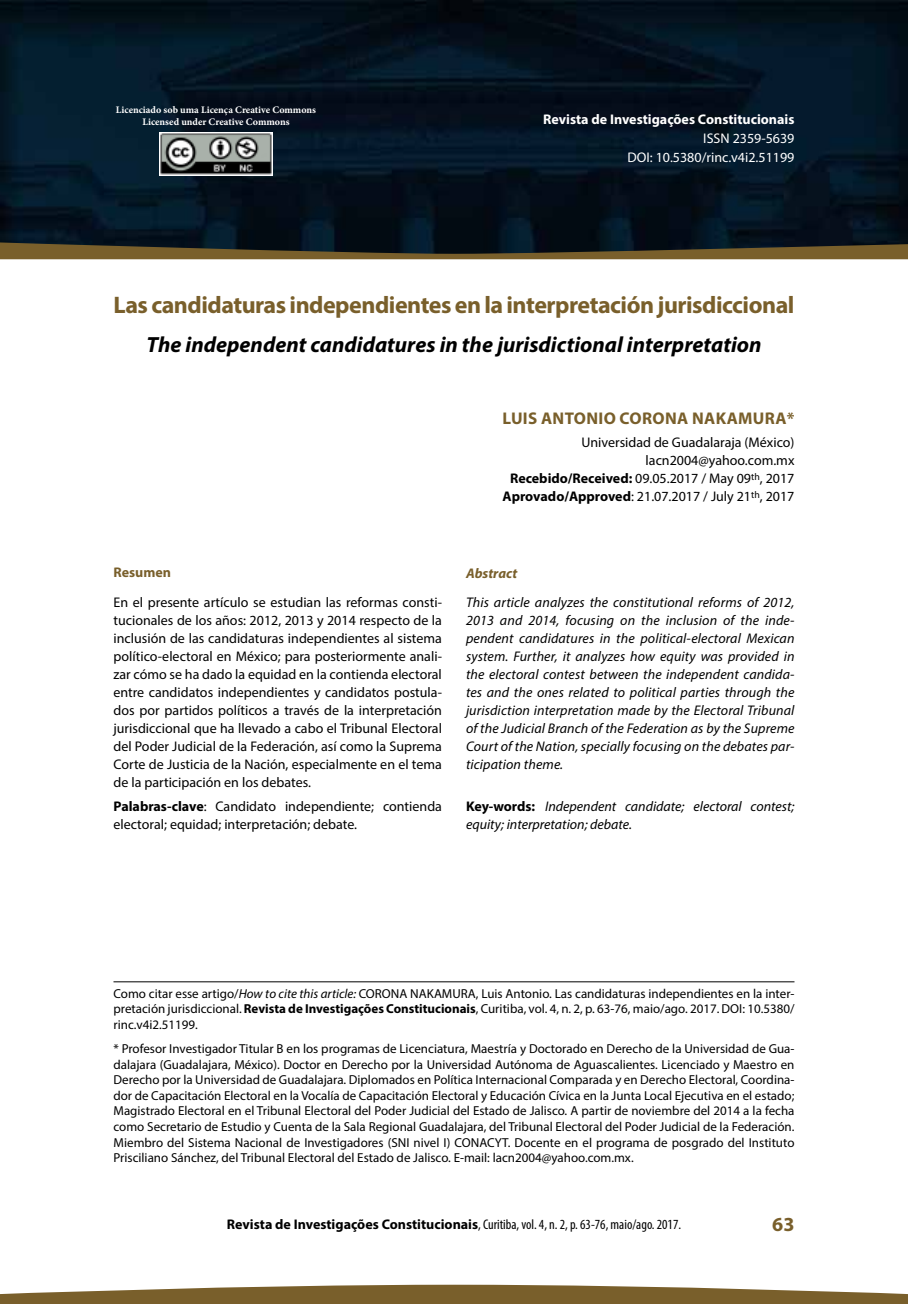
<style>
.page{position:relative;width:908px;height:1304px;background:#fff}
.page>*{position:absolute;margin:0;border:0;box-sizing:border-box;transform-origin:0 0}
.t1{font:700 24px "Myriad Pro";letter-spacing:-.02em;color:#795f2b}
.t2{font:italic 700 22px "Myriad Pro";color:#000}
.t3{font:700 20px "Myriad Pro";color:#795f2b}
.t4{font:700 17px "Myriad Pro";letter-spacing:.02em;color:#795f2b}
.t5{font:14px/18px "Myriad Pro";color:#000;text-align:justify}
.t6{font:italic 14px/18px "Myriad Pro";color:#000;text-align:justify}
.t7{font:condensed 14px "Myriad Pro";color:#000}
.t8{font:14px/19px "Myriad Pro";color:#fff;text-align:right}
.t9{font:700 14px "Myriad Pro";color:#fff}
.t10{font:italic 700 14px "Myriad Pro";color:#795f2b}
.t11{font:700 14px "Myriad Pro";color:#795f2b}
.t12{font:13px/15.6px "Myriad Pro";color:#000;text-align:justify}
.t13{font:700 10px/12px "Minion Pro";color:#fff;text-align:center}
.s1{font-weight:700}
.s2{font-weight:700;font-style:normal}
.s3{font-style:italic}
.s4{font-weight:700;font-stretch:normal}
</style>
<div class="page">
<img style="left:0;top:0;width:907px;height:242px">
<svg style="left:0;top:1285px;width:907px;height:19px;background:#8f794e"></svg>
<svg style="left:0;top:242px;width:907px;height:17px;background:#473e24"></svg>
<img style="left:159px;top:132px;width:113px;height:44px">
<hr style="left:113px;top:981px;width:681px;height:1px;background:#000">
<p class="t13" style="left:116px;top:104px;width:202px">Licenciado sob uma Licença Creative Commons<br>Licensed under Creative Commons</p>
<p class="t9" style="left:543px;top:110px;width:253px">Revista de Investigações Constitucionais</p>
<p class="t8" style="left:627px;top:128px;width:168px">ISSN 2359-5639<br>DOI: 10.5380/rinc.v4i2.51199</p>
<h1 class="t1" style="left:113px;top:289px;width:682px">Las candidaturas independientes en la interpretación jurisdiccional</h1>
<h2 class="t2" style="left:146px;top:330px;width:616px">The independent candidatures in the jurisdictional interpretation</h2>
<h3 class="t4" style="left:502px;top:407px;width:293px">LUIS ANTONIO CORONA NAKAMURA*</h3>
<p class="t5" style="left:502px;top:433px;width:293px;text-align:right">Universidad de Guadalaraja (México) lacn2004@yahoo.com.mx<br><span class="s1">Recebido/Received:</span> 09.05.2017 / May 09<sup>th</sup>, 2017<br><span class="s1">Aprovado/Approved</span>: 21.07.2017 / July 21<sup>th</sup>, 2017</p>
<p class="t11" style="left:113px;top:564px;width:59px">Resumen</p>
<p class="t5" style="left:113px;top:593px;width:330px">En el presente artículo se estudian las reformas consti&shy;tucionales de los años: 2012, 2013 y 2014 respecto de la inclusión de las candidaturas independientes al sistema político-electoral en México; para posteriormente anali&shy;zar cómo se ha dado la equidad en la contienda electoral entre candidatos independientes y candidatos postula&shy;dos por partidos políticos a través de la interpretación jurisdiccional que ha llevado a cabo el Tribunal Electoral del Poder Judicial de la Federación, así como la Suprema Corte de Justicia de la Nación, especialmente en el tema de la participación en los debates.</p>
<p class="t5" style="left:113px;top:797px;width:330px"><span class="s1">Palabras-clave</span>: Candidato independiente; contienda electoral; equidad; interpretación; debate.</p>
<p class="t10" style="left:466px;top:564px;width:53px">Abstract</p>
<p class="t6" style="left:466px;top:593px;width:330px">This article analyzes the constitutional reforms of 2012, 2013 and 2014, focusing on the inclusion of the inde&shy;pendent candidatures in the political-electoral Mexican system. Further, it analyzes how equity was provided in the electoral contest between the independent candida&shy;tes and the ones related to political parties through the jurisdiction interpretation made by the Electoral Tribunal of the Judicial Branch of the Federation as by the Supreme Court of the Nation, specially focusing on the debates par&shy;ticipation theme.</p>
<p class="t6" style="left:466px;top:797px;width:330px"><span class="s2">Key-words:</span> Independent candidate; electoral contest; equity; interpretation; debate.</p>
<p class="t12" style="left:113px;top:985px;width:682px">Como citar esse artigo/<span class="s3">How to cite this article:</span> CORONA NAKAMURA, Luis Antonio. Las candidaturas independientes en la inter&shy;pretación jurisdiccional. <span class="s1">Revista de Investigações Constitucionais</span>, Curitiba, vol. 4, n. 2, p. 63-76, maio/ago. 2017. DOI: 10.5380/ rinc.v4i2.51199.</p>
<p class="t12" style="left:113px;top:1041px;width:682px">* Profesor Investigador Titular B en los programas de Licenciatura, Maestría y Doctorado en Derecho de la Universidad de Gua&shy;dalajara (Guadalajara, México). Doctor en Derecho por la Universidad Autónoma de Aguascalientes. Licenciado y Maestro en Derecho por la Universidad de Guadalajara. Diplomados en Política Internacional Comparada y en Derecho Electoral, Coordina&shy;dor de Capacitación Electoral en la Vocalía de Capacitación Electoral y Educación Cívica en la Junta Local Ejecutiva en el estado; Magistrado Electoral en el Tribunal Electoral del Poder Judicial del Estado de Jalisco. A partir de noviembre del 2014 a la fecha como Secretario de Estudio y Cuenta de la Sala Regional Guadalajara, del Tribunal Electoral del Poder Judicial de la Federación.<br>Miembro del Sistema Nacional de Investigadores (SNI nivel I) CONACYT. Docente en el programa de posgrado del Instituto Prisciliano Sánchez, del Tribunal Electoral del Estado de Jalisco. E-mail: lacn2004@yahoo.com.mx.</p>
<p class="t7" style="left:227px;top:1216px;width:455px"><span class="s4">Revista de Investigações Constitucionais</span>, Curitiba, vol. 4, n. 2, p. 63-76, maio/ago. 2017.</p>
<h3 class="t3" style="left:771px;top:1211px;width:24px">63</h3>
</div>
